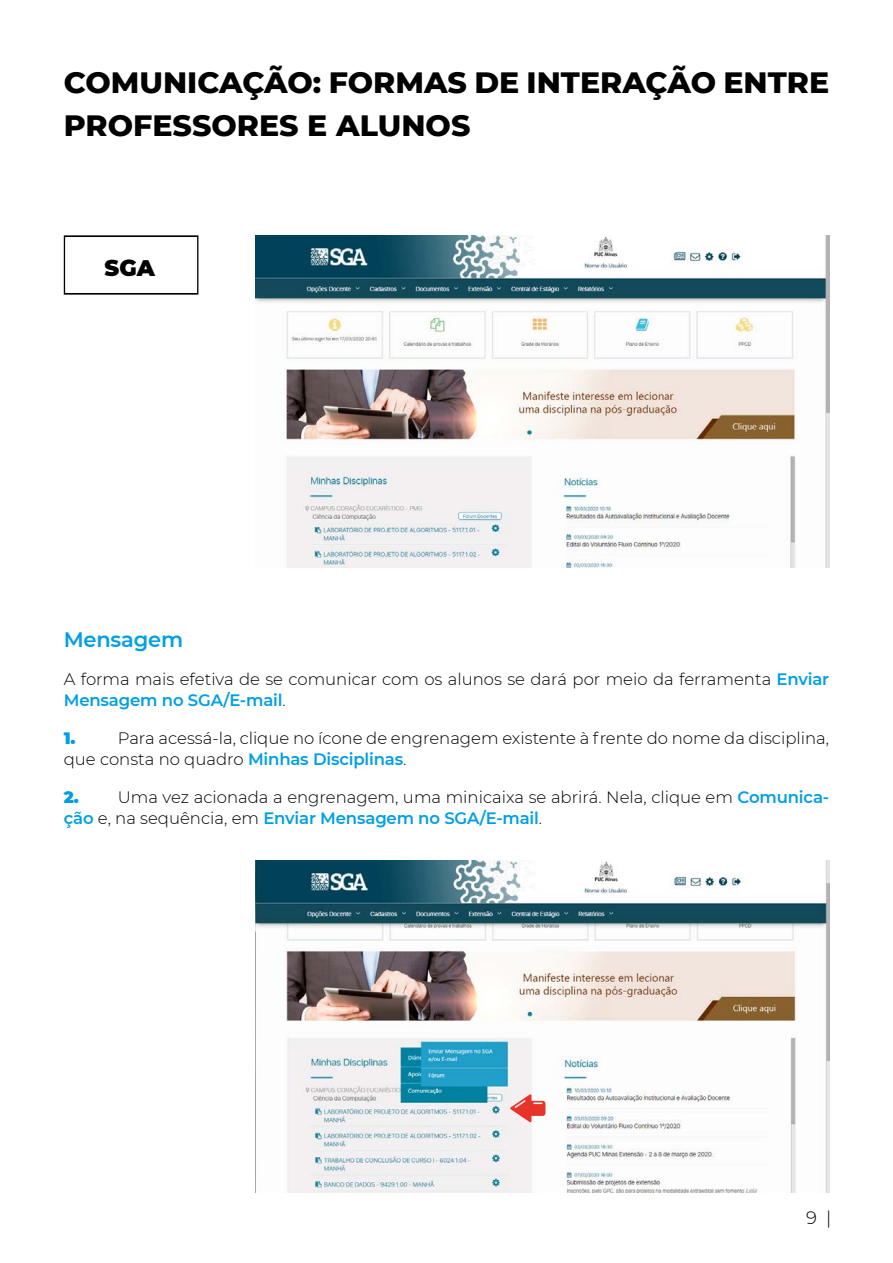
<style>
.page{position:relative;width:893px;height:1263px;background:#fff}
.page>*{position:absolute;margin:0;border:0;box-sizing:border-box;transform-origin:0 0}
.t1{font:800 30px/43.5px "Montserrat";color:#000}
.t2{font:900 22.5px "Montserrat";color:#000}
.t3{font:600 21px "Montserrat";letter-spacing:-.01em;color:#009fe3}
.t4{font:300 18px "Montserrat";color:#000}
.t5{font:300 16.5px/21px "Montserrat";color:#000}
.t6{font:900 16.5px "Montserrat";color:#009fe3}
.s1{font-weight:600;color:#009fe3}
.s2{font-weight:900;color:#009fe3}
</style>
<div class="page">
<svg style="left:64px;top:235px;width:134px;height:60px"></svg>
<img style="left:255px;top:235px;width:574px;height:333px">
<img style="left:255px;top:860px;width:574px;height:333px">
<svg style="left:510px;top:1094px;width:35px;height:28px"></svg>
<h1 class="t1" style="left:64px;top:59px;width:767px">COMUNICAÇÃO: FORMAS DE INTERAÇÃO ENTRE<br>PROFESSORES E ALUNOS</h1>
<h2 class="t2" style="left:105px;top:251px;width:52px">SGA</h2>
<p class="t3" style="left:64px;top:624px;width:121px">Mensagem</p>
<p class="t5" style="left:64px;top:668px;width:767px">A forma mais efetiva de se comunicar com os alunos se dará por meio da ferramenta <span class="s1">Enviar<br>Mensagem no SGA/E-mail</span>.</p>
<p class="t6" style="left:64px;top:725px;width:13px">1.</p>
<p class="t5" style="left:64px;top:727px;width:767px;text-indent:54px">Para acessá-la, clique no ícone de engrenagem existente à frente do nome da disciplina, que consta no quadro <span class="s1">Minhas Disciplinas</span>.</p>
<p class="t5" style="left:64px;top:786px;width:767px"><span class="s2">2.</span> Uma vez acionada a engrenagem, uma minicaixa se abrirá. Nela, clique em <span class="s1">Comunica&shy;ção</span> e, na sequência, em <span class="s1">Enviar Mensagem no SGA/E-mail</span>.</p>
<p class="t4" style="left:806px;top:1206px;width:27px">9 |</p>
</div>
